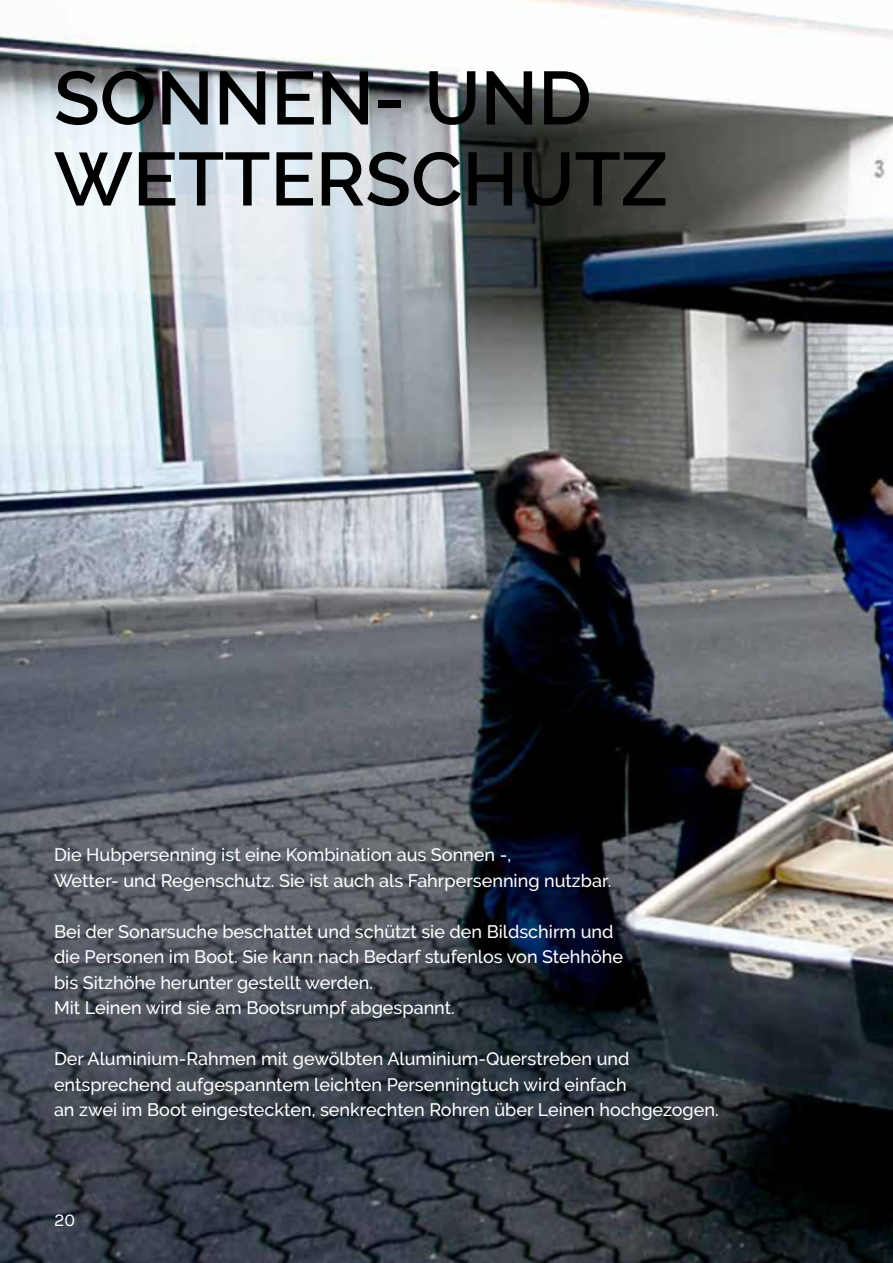
<style>
.page{position:relative;width:893px;height:1263px;background:#fff}
.page>*{position:absolute;margin:0;border:0;box-sizing:border-box;transform-origin:0 0}
.t1{font:600 75px/81px "Raleway";color:#000}
.t2{font:500 18px/25.5px "Raleway";color:#fff}
.t3{font:18px "Karla";color:#fff}
</style>
<div class="page">
<img style="left:0;top:0;width:893px;height:1263px">
<h1 class="t1" style="left:54px;top:58px;width:615px">SONNEN- UNd<br>WETTERSCHUTz</h1>
<p class="t2" style="left:54px;top:842px;width:559px">Die Hubpersenning ist eine kombination aus Sonnen -,<br>Wetter- und Regenschutz. Sie ist auch als Fahrpersenning nutzbar.</p>
<p class="t2" style="left:54px;top:918px;width:571px">Bei der Sonarsuche beschattet und schützt sie den Bildschirm und die Personen im Boot. Sie kann nach Bedarf stufenlos von Stehhöhe bis Sitzhöhe herunter gestellt werden.<br>Mit Leinen wird sie am Bootsrumpf abgespannt.</p>
<p class="t2" style="left:54px;top:1046px;width:666px">Der Aluminium-Rahmen mit gewölbten Aluminium-Querstreben und entsprechend aufgespanntem leichten Persenningtuch wird einfach<br>an zwei im Boot eingesteckten, senkrechten Rohren über Leinen hochgezogen.</p>
<p class="t3" style="left:54px;top:1212px;width:23px">20</p>
</div>
